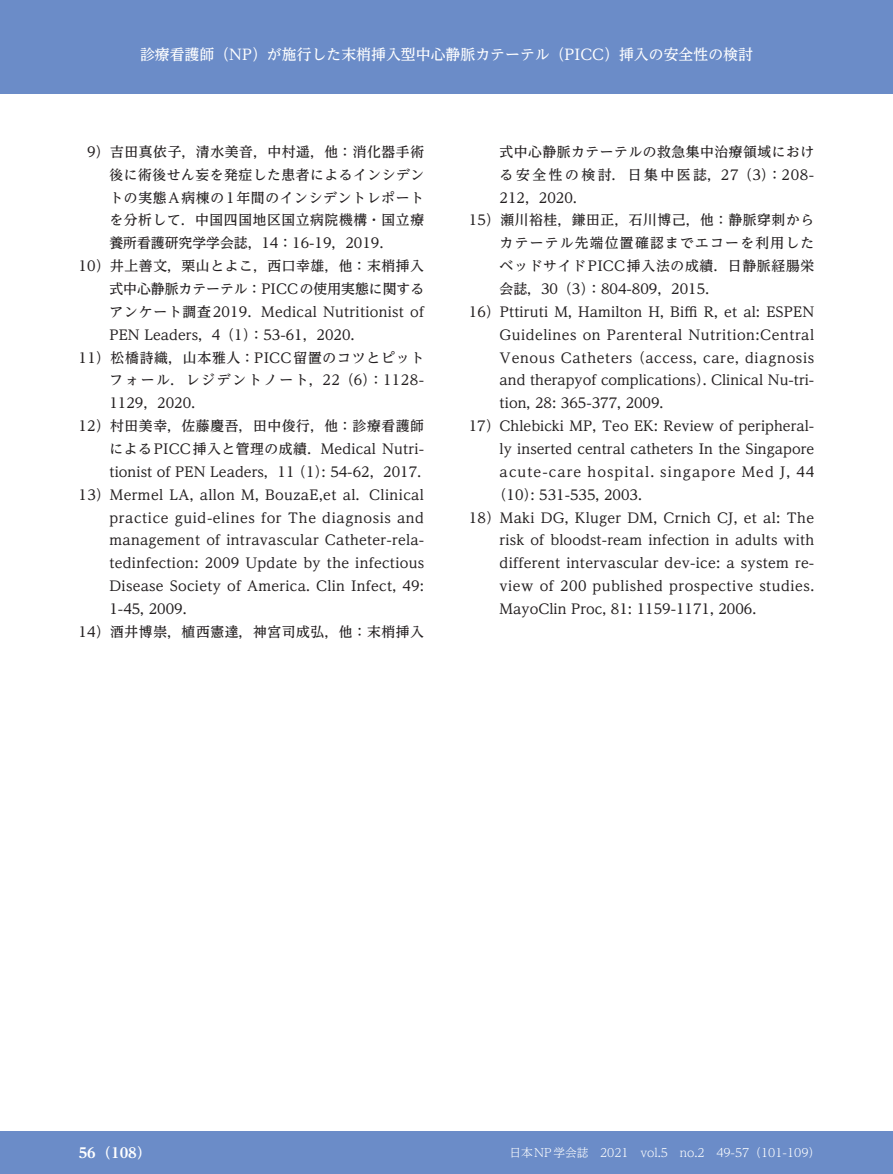
<style>
.page{position:relative;width:893px;height:1174px;background:#fff}
.page>*{position:absolute;margin:0;border:0;box-sizing:border-box;transform-origin:0 0}
.t1{font:500 14.85px "UD Reimin Pr 6 N";color:#fff}
.t2{font:500 13.8px "UD Reimin Pr 6 N";letter-spacing:.015em;color:#231f20}
.t3{font:500 13.8px "UD Reimin Pr 6 N";letter-spacing:.04em;color:#231f20}
.t4{font:500 13.8px "UD Reimin Pr 6 N";letter-spacing:.035em;color:#231f20}
.t5{font:500 13.8px "UD Reimin Pr 6 N";letter-spacing:.045em;color:#231f20}
.t6{font:500 13.8px "UD Reimin Pr 6 N";letter-spacing:.05em;color:#231f20}
.t7{font:500 13.8px "UD Reimin Pr 6 N";letter-spacing:-.005em;color:#231f20}
.t8{font:500 13.8px "UD Reimin Pr 6 N";letter-spacing:.075em;color:#231f20}
.t9{font:500 13.8px "UD Reimin Pr 6 N";letter-spacing:.06em;color:#231f20}
.t10{font:500 13.8px "UD Reimin Pr 6 N";letter-spacing:.13em;color:#231f20}
.t11{font:500 13.8px "UD Reimin Pr 6 N";letter-spacing:.185em;color:#231f20}
.t12{font:500 13.8px "UD Reimin Pr 6 N";letter-spacing:.09em;color:#231f20}
.t13{font:800 13.8px "UD Reimin Pr 6 N";color:#fff}
.t14{font:300 11.7px "UD Reimin Pr 6 N";color:#fff}
</style>
<div class="page">
<div style="left:0;top:1131px;width:893px;height:43px;background:#6b8cc8"></div>
<div style="left:0;top:0;width:893px;height:94px;background:#6b8cc8"></div>
<p class="t1" style="left:140px;top:42px;width:614px">診療看護師（NP）が施行した末梢挿入型中心静脈カテーテル（PICC）挿入の安全性の検討</p>
<p class="t5" style="left:87px;top:140px;width:339px">9）吉田真依子，清水美音，中村遥，他：消化器手術</p>
<p class="t4" style="left:109px;top:163px;width:316px">後に術後せん妄を発症した患者によるインシデン</p>
<p class="t6" style="left:109px;top:186px;width:316px">トの実態A病棟の1年間のインシデントレポート</p>
<p class="t3" style="left:109px;top:209px;width:316px">を分析して．中国四国地区国立病院機構・国立療</p>
<p class="t2" style="left:109px;top:232px;width:285px">養所看護研究学学会誌，14：16-19，2019．</p>
<p class="t3" style="left:79px;top:255px;width:347px">10）井上善文，栗山とよこ，西口幸雄，他：末梢挿入</p>
<p class="t2" style="left:109px;top:277px;width:316px">式中心静脈カテーテル：PICCの使用実態に関する</p>
<p class="t2" style="left:109px;top:300px;width:316px">アンケート調査2019．Medical Nutritionist of</p>
<p class="t2" style="left:109px;top:323px;width:256px">PEN Leaders，4（1）：53-61，2020．</p>
<p class="t9" style="left:79px;top:346px;width:347px">11）松橋詩織，山本雅人：PICC留置のコツとピット</p>
<p class="t10" style="left:109px;top:369px;width:316px">フォール．レジデントノート，22（6）：1128-</p>
<p class="t2" style="left:109px;top:392px;width:97px">1129，2020．</p>
<p class="t3" style="left:79px;top:415px;width:347px">12）村田美幸，佐藤慶吾，田中俊行，他：診療看護師</p>
<p class="t2" style="left:109px;top:437px;width:316px">によるPICC挿入と管理の成績．Medical Nutri-</p>
<p class="t2" style="left:109px;top:460px;width:323px">tionist of PEN Leaders，11 （1）: 54-62，2017．</p>
<p class="t2" style="left:79px;top:483px;width:347px">13）Mermel LA, allon M, BouzaE,et al．Clinical</p>
<p class="t3" style="left:109px;top:506px;width:316px">practice guid-elines for The diagnosis and</p>
<p class="t2" style="left:109px;top:529px;width:316px">management of intravascular Catheter-rela-</p>
<p class="t2" style="left:109px;top:552px;width:316px">tedinfection: 2009 Update by the infectious</p>
<p class="t2" style="left:109px;top:574px;width:316px">Disease Society of America. Clin Infect, 49:</p>
<p class="t2" style="left:109px;top:597px;width:79px">1-45, 2009.</p>
<p class="t3" style="left:79px;top:620px;width:347px">14）酒井博崇，植西憲達，神宮司成弘，他：末梢挿入</p>
<p class="t4" style="left:500px;top:140px;width:316px">式中心静脈カテーテルの救急集中治療領域におけ</p>
<p class="t11" style="left:500px;top:163px;width:316px">る安全性の検討．日集中医誌，27（3）：208-</p>
<p class="t2" style="left:500px;top:186px;width:89px">212，2020．</p>
<p class="t3" style="left:469px;top:209px;width:347px">15）瀬川裕桂，鎌田正，石川博己，他：静脈穿刺から</p>
<p class="t12" style="left:500px;top:232px;width:316px">カテーテル先端位置確認までエコーを利用した</p>
<p class="t6" style="left:500px;top:255px;width:316px">ベッドサイドPICC挿入法の成績．日静脈経腸栄</p>
<p class="t2" style="left:500px;top:277px;width:221px">会誌，30（3）：804-809，2015．</p>
<p class="t2" style="left:469px;top:300px;width:347px">16）Pttiruti M, Hamilton H, Biffi R, et al: ESPEN</p>
<p class="t4" style="left:500px;top:323px;width:316px">Guidelines on Parenteral Nutrition:Central</p>
<p class="t5" style="left:500px;top:346px;width:316px">Venous Catheters （access, care, diagnosis</p>
<p class="t7" style="left:500px;top:369px;width:316px">and therapyof complications）. Clinical Nu-tri-</p>
<p class="t2" style="left:500px;top:392px;width:165px">tion, 28: 365-377, 2009.</p>
<p class="t2" style="left:469px;top:415px;width:347px">17）Chlebicki MP, Teo EK: Review of peripheral-</p>
<p class="t2" style="left:500px;top:437px;width:316px">ly inserted central catheters In the Singapore</p>
<p class="t8" style="left:500px;top:460px;width:316px">acute-care hospital. singapore Med J, 44</p>
<p class="t2" style="left:493px;top:483px;width:151px">（10）: 531-535, 2003.</p>
<p class="t2" style="left:469px;top:506px;width:347px">18）Maki DG, Kluger DM, Crnich CJ, et al: The</p>
<p class="t2" style="left:500px;top:529px;width:316px">risk of bloodst-ream infection in adults with</p>
<p class="t2" style="left:500px;top:552px;width:316px">different intervascular dev-ice: a system re-</p>
<p class="t4" style="left:500px;top:574px;width:316px">view of 200 published prospective studies.</p>
<p class="t2" style="left:500px;top:597px;width:258px">MayoClin Proc, 81: 1159-1171, 2006.</p>
<p class="t13" style="left:79px;top:1141px;width:73px">56（108）</p>
<p class="t14" style="left:509px;top:1143px;width:312px">日本NP学会誌　2021　vol.5　no.2　49-57（101-109）</p>
</div>
